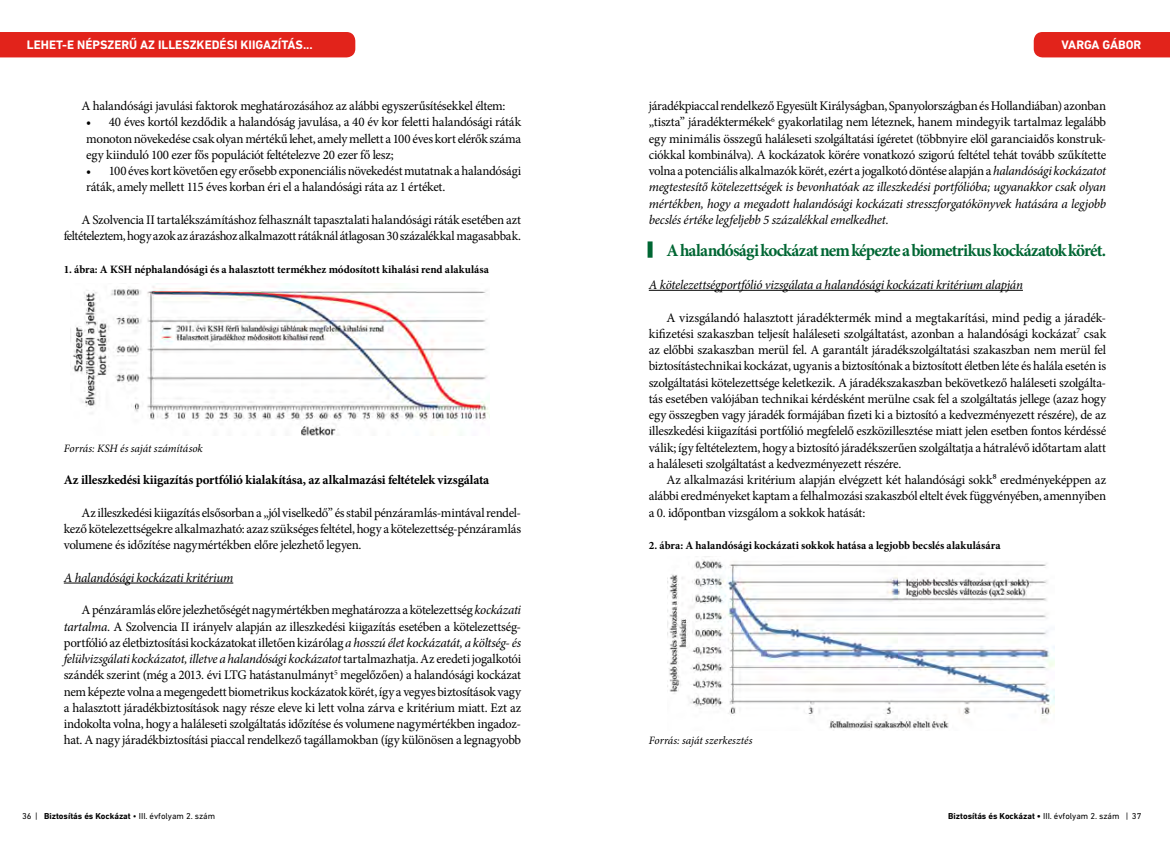
<style>
.page{position:relative;width:1170px;height:844px;background:#fff}
.page>*{position:absolute;margin:0;border:0;box-sizing:border-box;transform-origin:0 0}
.t1{font:700 17.5px "Minion Pro";letter-spacing:-.05em;color:#063}
.t2{font:13.12px/16.2px "Minion Pro";letter-spacing:-.025em;color:#000;text-align:justify}
.t3{font:italic 13.12px "Minion Pro";letter-spacing:-.02em;color:#000}
.t4{font:700 13.12px "Minion Pro";letter-spacing:-.01em;color:#000}
.t5{font:700 12.5px "DIN Next LT Pro";color:#fff}
.t6{font:700 11.25px "Minion Pro";color:#000}
.t7{font:italic 11.25px "Minion Pro";letter-spacing:-.005em;color:#000}
.t8{font:8.75px "DIN Next LT Pro";color:#000}
.t9{font:700 8.75px "DIN Next LT Pro";color:#000}
.s1{font-style:italic}
.s2{font-weight:700}
.s3{font-weight:400}
</style>
<div class="page">
<hr style="left:64px;top:582px;width:169px;height:1px;background:#000">
<img style="left:72px;top:283px;width:417px;height:152px">
<hr style="left:648px;top:290px;width:374px;height:1px;background:#000">
<div style="left:647px;top:241px;width:5px;height:17px;background:#063"></div>
<img style="left:667px;top:556px;width:387px;height:173px">
<div style="left:0;top:32px;width:355px;height:25px;background:#e2231b"></div>
<div style="left:1033px;top:32px;width:136px;height:25px;background:#e2231b"></div>
<p class="t5" style="left:27px;top:38px;width:287px">LEHET-E NÉPSZERŰ AZ ILLESZKEDÉSI KIIGAZÍTÁS...</p>
<p class="t5" style="left:1061px;top:38px;width:82px">VARGA GÁBOR</p>
<p class="t2" style="left:81px;top:98px;width:425px">A halandósági javulási faktorok meghatározásához az alábbi egyszerűsítésekkel éltem:</p>
<p class="t2" style="left:86px;top:114px;width:436px">• 40 éves kortól kezdődik a halandóság javulása, a 40 év kor feletti halandósági ráták monoton növekedése csak olyan mértékű lehet, amely mellett a 100 éves kort elérők száma egy kiinduló 100 ezer fős populációt feltételezve 20 ezer fő lesz;</p>
<p class="t2" style="left:86px;top:163px;width:436px">• 100 éves kort követően egy erősebb exponenciális növekedést mutatnak a halandósági ráták, amely mellett 115 éves korban éri el a halandósági ráta az 1 értéket.</p>
<p class="t2" style="left:64px;top:211px;width:459px;text-align:right">A Szolvencia II tartalékszámításhoz felhasznált tapasztalati halandósági ráták esetében azt feltételeztem, hogy azok az árazáshoz alkalmazott rátáknál átlagosan 30 százalékkal magasabbak.</p>
<p class="t6" style="left:64px;top:261px;width:426px">1. ábra: A KSH néphalandósági és a halasztott termékhez módosított kihalási rend alakulása</p>
<p class="t7" style="left:64px;top:440px;width:140px">Forrás: KSH és saját számítások</p>
<p class="t4" style="left:64px;top:470px;width:427px">Az illeszkedési kiigazítás portfólió kialakítása, az alkalmazási feltételek vizsgálata</p>
<p class="t2" style="left:64px;top:504px;width:459px;text-indent:18px">Az illeszkedési kiigazítás elsősorban a „jól viselkedő” és stabil pénzáramlás-mintával rendel&shy;kező kötelezettségekre alkalmazható: azaz szükséges feltétel, hogy a kötelezettség-pénzáramlás volumene és időzítése nagymértékben előre jelezhető legyen.</p>
<p class="t3" style="left:64px;top:568px;width:171px">A halandósági kockázati kritérium</p>
<p class="t2" style="left:64px;top:601px;width:459px;text-indent:18px">A pénzáramlás előre jelezhetőségét nagymértékben meghatározza a kötelezettség <span class="s1">kockázati tartalma.</span> A Szolvencia II irányelv alapján az illeszkedési kiigazítás esetében a kötelezettség&shy;portfólió az életbiztosítási kockázatokat illetően kizárólag <span class="s1">a hosszú élet kockázatát, a költség- és felülvizsgálati kockázatot, illetve a halandósági kockázatot</span> tartalmazhatja. Az eredeti jogalkotói szándék szerint (még a 2013. évi LTG hatástanulmányt<sup>5</sup> megelőzően) a halandósági kockázat nem képezte volna a megengedett biometrikus kockázatok körét, így a vegyes biztosítások vagy a halasztott járadékbiztosítások nagy része eleve ki lett volna zárva e kritérium miatt. Ezt az indokolta volna, hogy a haláleseti szolgáltatás időzítése és volumene nagymértékben ingadoz&shy;hat. A nagy járadékbiztosítási piaccal rendelkező tagállamokban (így különösen a legnagyobb</p>
<p class="t2" style="left:648px;top:98px;width:459px">járadékpiaccal rendelkező Egyesült Királyságban, Spanyolországban és Hollandiában) azonban „tiszta” járadéktermékek<sup>6</sup> gyakorlatilag nem léteznek, hanem mindegyik tartalmaz legalább egy minimális összegű haláleseti szolgáltatási ígéretet (többnyire elöl garanciaidős konstruk&shy;ciókkal kombinálva). A kockázatok körére vonatkozó szigorú feltétel tehát tovább szűkítette volna a potenciális alkalmazók körét, ezért a jogalkotó döntése alapján a <span class="s1">halandósági kockázatot megtestesítő kötelezettségek is bevonhatóak az illeszkedési portfólióba; ugyanakkor csak olyan mértékben, hogy a megadott halandósági kockázati stresszforgatókönyvek hatására a legjobb becslés értéke legfeljebb 5 százalékkal emelkedhet.</span></p>
<h1 class="t1" style="left:666px;top:238px;width:441px">A halandósági kockázat nem képezte a biometrikus kockázatok körét.</h1>
<p class="t3" style="left:648px;top:276px;width:375px">A kötelezettségportfólió vizsgálata a halandósági kockázati kritérium alapján</p>
<p class="t2" style="left:648px;top:309px;width:459px;text-indent:18px">A vizsgálandó halasztott járadéktermék mind a megtakarítási, mind pedig a járadék&shy;kifizetési szakaszban teljesít haláleseti szolgáltatást, azonban a halandósági kockázat<sup>7</sup> csak az előbbi szakaszban merül fel. A garantált járadékszolgáltatási szakaszban nem merül fel biztosítástechnikai kockázat, ugyanis a biztosítónak a biztosított életben léte és halála esetén is szolgáltatási kötelezettsége keletkezik. A járadékszakaszban bekövetkező haláleseti szolgálta&shy;tás esetében valójában technikai kérdésként merülne csak fel a szolgáltatás jellege (azaz hogy egy összegben vagy járadék formájában fizeti ki a biztosító a kedvezményezett részére), de az illeszkedési kiigazítási portfólió megfelelő eszközillesztése miatt jelen esetben fontos kérdéssé válik; így feltételeztem, hogy a biztosító járadékszerűen szolgáltatja a hátralévő időtartam alatt a haláleseti szolgáltatást a kedvezményezett részére.</p>
<p class="t2" style="left:648px;top:471px;width:459px;text-indent:18px">Az alkalmazási kritérium alapján elvégzett két halandósági sokk⁸ eredményeképpen az alábbi eredményeket kaptam a felhalmozási szakaszból eltelt évek függvényében, amennyiben a 0. időpontban vizsgálom a sokkok hatását:</p>
<p class="t6" style="left:648px;top:537px;width:353px">2. ábra: A halandósági kockázati sokkok hatása a legjobb becslés alakulására</p>
<p class="t7" style="left:648px;top:732px;width:105px">Forrás: saját szerkesztés</p>
<p class="t8" style="left:22px;top:810px;width:194px">36 | <span class="s2">Biztosítás és Kockázat</span> • III. évfolyam 2. szám</p>
<p class="t9" style="left:948px;top:810px;width:195px">Biztosítás és Kockázat • <span class="s3">III. évfolyam 2. szám | 37</span></p>
</div>
